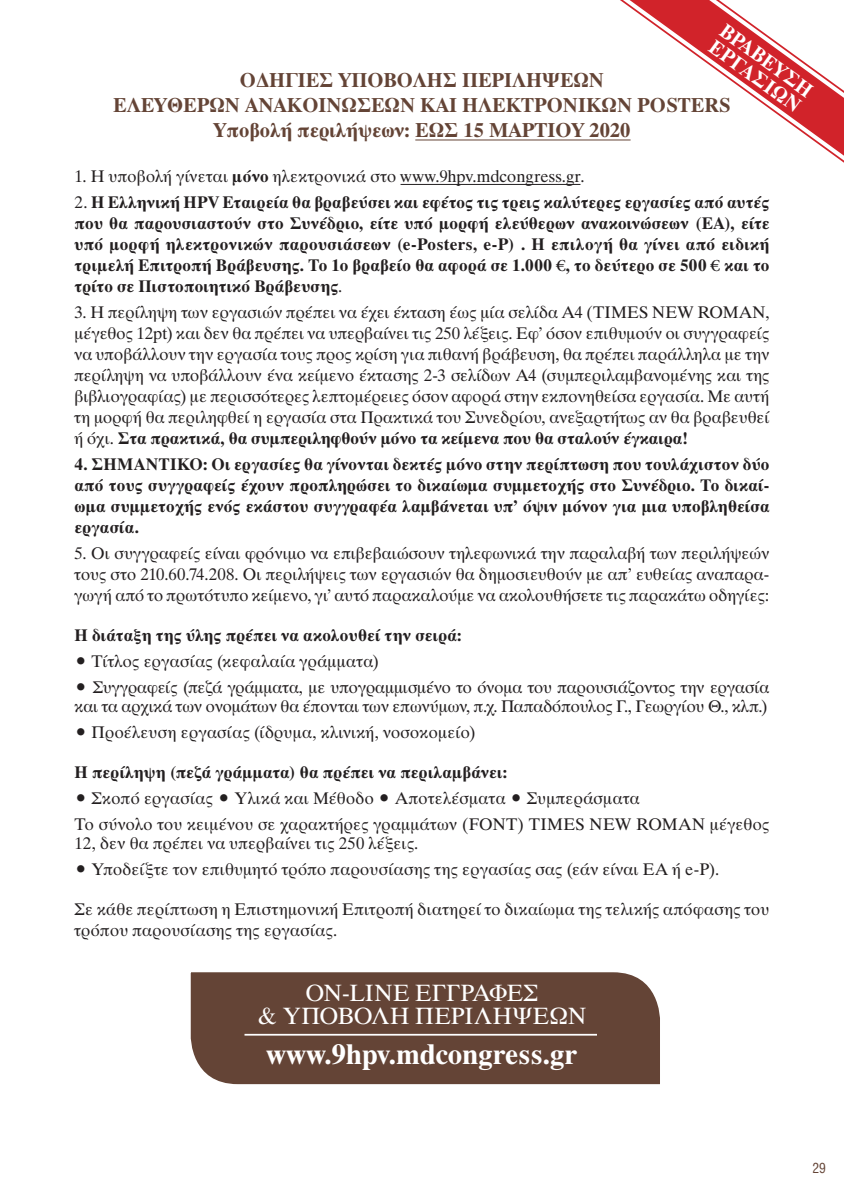
<style>
.page{position:relative;width:844px;height:1191px;background:#fff}
.page>*{position:absolute;margin:0;border:0;box-sizing:border-box;transform-origin:0 0}
.t1{font:29.75px "UB Times Bold";letter-spacing:-.005em;color:#fff}
.t2{font:24.5px/22.4px "UB Times";letter-spacing:.01em;color:#fff;text-align:center}
.t3{font:21px/25.2px "UB Times Bold";color:#644436;text-align:center}
.t4{font:21px/19.2px "UB Times Bold";color:#fff}
.t5{font:17.5px/21px "UB Times";letter-spacing:.01em;color:#231f20}
.t6{font:17.5px/21px "UB Times Bold";letter-spacing:.01em;color:#231f20;text-align:justify}
.t7{font:14px "UB Helvetica Cond";color:#644436}
.s1{font-family:"UB Times Bold"}
.s2{font-family:"UB Times"}
.s3{font-family:"PF Garamond Display";font-weight:500}
</style>
<div class="page">
<div style="left:190px;top:972px;width:470px;height:113px;background:#644436"></div>
<hr style="left:415px;top:140px;width:215px;height:1px;background:#644436">
<hr style="left:400px;top:184px;width:180px;height:1px;background:#231f20">
<hr style="left:244px;top:1033px;width:353px;height:2px;background:#fff">
<svg style="left:599px;top:0;width:244px;height:162px"></svg>
<p class="t4" style="left:727px;top:20px;width:110px;rotate:36deg">ΒΡΑΒΕΥΣΗ<br>ΕΡΓΑΣΙΩΝ</p>
<p class="t3" style="left:113px;top:67px;width:618px">ΟΔΗΓΙΕΣ ΥΠΟΒΟΛΗΣ ΠΕΡΙΛΗΨΕΩΝ<br>ΕΛΕΥΘΕΡΩΝ ΑΝΑΚΟΙΝΩΣΕΩΝ ΚΑΙ ΗΛΕΚΤΡΟΝΙΚΩΝ POSTERS<br>Υποβολή περιλήψεων: ΕΩΣ 15 ΜΑΡΤΙΟΥ 2020</p>
<p class="t5" style="left:74px;top:166px;width:511px">1. Η υποβολή γίνεται <span class="s1">μόνο</span> ηλεκτρονικά στο www.9hpv.mdcongress.gr.</p>
<p class="t6" style="left:74px;top:192px;width:696px"><span class="s2">2.</span> Η Ελληνική HPV Εταιρεία θα βραβεύσει και εφέτος τις τρεις καλύτερες εργασίες από αυτές που θα παρουσιαστούν στο Συνέδριο, είτε υπό μορφή ελεύθερων ανακοινώσεων (ΕΑ), είτε υπό μορφή ηλεκτρονικών παρουσιάσεων (e-Posters, e-P) . Η επιλογή θα γίνει από ειδική τριμελή Επιτροπή Βράβευσης. Το 1ο βραβείο θα αφορά σε 1.000 <span class="s3">€</span>, το δεύτερο σε 500 <span class="s3">€</span> και το τρίτο σε Πιστοποιητικό Βράβευσης<span class="s2">.</span></p>
<p class="t5" style="left:74px;top:302px;width:696px;text-align:justify">3. H περίληψη των εργασιών πρέπει να έχει έκταση έως μία σελίδα Α4 (TIMES NEW ROMAN, μέγεθος 12pt) και δεν θα πρέπει να υπερβαίνει τις 250 λέξεις. Eφ’ όσον επιθυμούν οι συγγραφείς να υποβάλλουν την εργασία τους προς κρίση για πιθανή βράβευση, θα πρέπει παράλληλα με την περίληψη να υποβάλλουν ένα κείμενο έκτασης 2-3 σελίδων Α4 (συμπεριλαμβανομένης και της βιβλιογραφίας) με περισσότερες λεπτομέρειες όσον αφορά στην εκπονηθείσα εργασία. Με αυτή τη μορφή θα περιληφθεί η εργασία στα Πρακτικά του Συνεδρίου, ανεξαρτήτως αν θα βραβευθεί</p>
<p class="t6" style="left:74px;top:428px;width:614px"><span class="s2">ή όχι.</span> Στα πρακτικά, θα συμπεριληφθούν μόνο τα κείμενα που θα σταλούν έγκαιρα!</p>
<p class="t6" style="left:74px;top:454px;width:696px">4. ΣΗΜΑΝΤΙΚO: Οι εργασίες θα γίνονται δεκτές μόνο στην περίπτωση που τουλάχιστον δύο από τους συγγραφείς έχουν προπληρώσει το δικαίωμα συμμετοχής στο Συνέδριο. Το δικαί&shy;ωμα συμμετοχής ενός εκάστου συγγραφέα λαμβάνεται υπ’ όψιν μόνον για μια υποβληθείσα εργασία.</p>
<p class="t5" style="left:74px;top:543px;width:696px;text-align:justify">5. Οι συγγραφείς είναι φρόνιμο να επιβεβαιώσουν τηλεφωνικά την παραλαβή των περιλήψεών τους στο 210.60.74.208. Οι περιλήψεις των εργασιών θα δημοσιευθούν με απ’ ευθείας αναπαρα&shy;γωγή από το πρωτότυπο κείμενο, γι’ αυτό παρακαλούμε να ακολουθήσετε τις παρακάτω οδηγίες:</p>
<p class="t6" style="left:74px;top:624px;width:389px">Η διάταξη της ύλης πρέπει να ακολουθεί την σειρά:</p>
<p class="t5" style="left:74px;top:650px;width:306px">• Τίτλος εργασίας (κεφαλαία γράμματα)</p>
<p class="t5" style="left:74px;top:677px;width:696px;line-height:19.2px">• Συγγραφείς (πεζά γράμματα, με υπογραμμισμένο το όνομα του παρουσιάζοντος την εργασία και τα αρχικά των ονομάτων θα έπονται των επωνύμων, π.χ. Παπαδόπουλος Γ., Γεωργίου Θ., κλπ.)</p>
<p class="t5" style="left:74px;top:722px;width:402px">• Προέλευση εργασίας (ίδρυμα, κλινική, νοσοκομείο)</p>
<p class="t6" style="left:74px;top:761px;width:434px">Η περίληψη (πεζά γράμματα) θα πρέπει να περιλαμβάνει:</p>
<p class="t5" style="left:74px;top:785px;width:696px;line-height:25.9px">• Σκοπό εργασίας • Υλικά και Μέθοδο • Αποτελέσματα • Συμπεράσματα<br>Το σύνολο του κειμένου σε χαρακτήρες γραμμάτων (FONT) TIMES NEW ROMAN μέγεθος</p>
<p class="t5" style="left:74px;top:832px;width:345px">12, δεν θα πρέπει να υπερβαίνει τις 250 λέξεις.</p>
<p class="t5" style="left:74px;top:858px;width:646px">• Υποδείξτε τον επιθυμητό τρόπο παρουσίασης της εργασίας σας (εάν είναι ΕΑ ή e-P).</p>
<p class="t5" style="left:74px;top:898px;width:696px">Σε κάθε περίπτωση η Επιστημονική Επιτροπή διατηρεί το δικαίωμα της τελικής απόφασης του τρόπου παρουσίασης της εργασίας.</p>
<h2 class="t2" style="left:258px;top:982px;width:329px">ON-LINE ΕΓΓΡΑΦΕΣ<br>&amp; ΥΠΟΒΟΛΗ ΠΕΡΙΛΗΨΕΩΝ</h2>
<h1 class="t1" style="left:267px;top:1037px;width:311px">www.9hpv.mdcongress.gr</h1>
<p class="t7" style="left:812px;top:1160px;width:15px">29</p>
</div>
